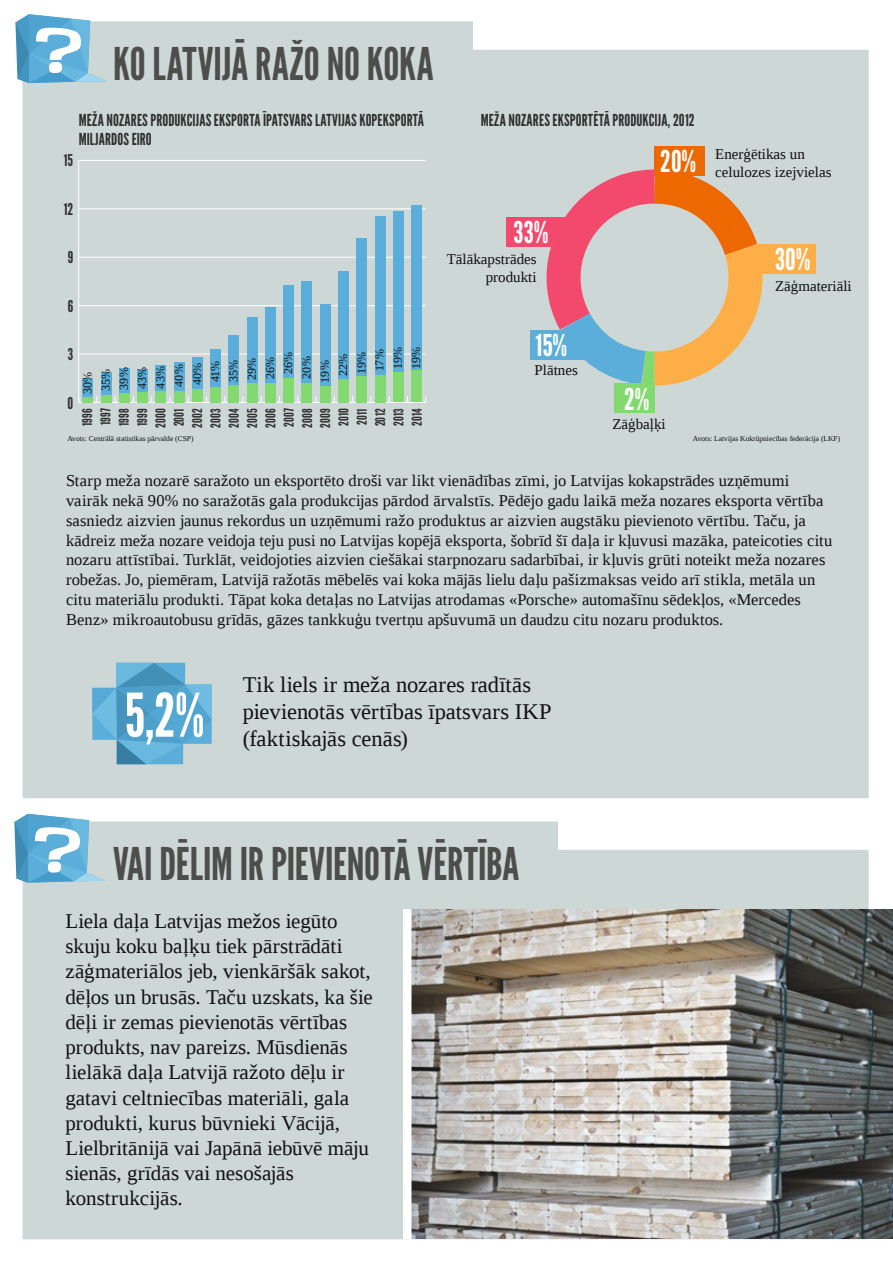
<style>
.page{position:relative;width:893px;height:1263px;background:#fff}
.page>*{position:absolute;margin:0;border:0;box-sizing:border-box;transform-origin:0 0}
.t1{font:60px "League Gothic";color:#fff}
.t2{font:45px "League Gothic";color:#4d4d4c}
.t3{font:30px "League Gothic";color:#fff}
.t4{font:22.5px/27px "Liberation Serif";letter-spacing:.005em;color:#111212}
.t5{font:21px/25.2px "Liberation Serif";color:#111212}
.t6{font:16.5px/19.8px "Liberation Serif";letter-spacing:.005em;color:#111212}
.t7{font:16.5px/19.8px "League Gothic";letter-spacing:.005em;color:#30302f}
.t8{font:16.2px "League Gothic";color:#30302f}
.t9{font:15px/18px "Liberation Serif";color:#111212;text-align:right}
.t10{font:13.5px/18.3px "League Gothic";letter-spacing:.01em;color:#30302f;text-align:justify}
.t11{font:12px "Liberation Serif";letter-spacing:.01em;color:#111212}
.t12{font:7.5px "Liberation Serif";color:#111212}
</style>
<div class="page">
<div style="left:23px;top:21px;width:846px;height:777px;background:#cdd8d6"></div>
<div style="left:23px;top:821px;width:846px;height:418px;background:#cdd8d6"></div>
<img style="left:411px;top:909px;width:482px;height:329px">
<svg style="left:92px;top:663px;width:120px;height:101px;background:#6cafd0"></svg>
<hr style="left:78px;top:160px;width:1px;height:242px;background:#fff">
<hr style="left:79px;top:402px;width:347px;height:1px;background:#fff">
<hr style="left:79px;top:354px;width:347px;height:1px;background:#fff">
<hr style="left:79px;top:305px;width:347px;height:1px;background:#fff">
<hr style="left:79px;top:257px;width:347px;height:1px;background:#fff">
<hr style="left:79px;top:209px;width:347px;height:1px;background:#fff">
<hr style="left:79px;top:160px;width:347px;height:1px;background:#fff">
<div style="left:82px;top:379px;width:11px;height:18px;background:#5aaed9"></div>
<div style="left:101px;top:372px;width:11px;height:23px;background:#5aaed9"></div>
<div style="left:119px;top:368px;width:11px;height:25px;background:#5aaed9"></div>
<div style="left:137px;top:369px;width:11px;height:23px;background:#5aaed9"></div>
<div style="left:155px;top:365px;width:11px;height:26px;background:#5aaed9"></div>
<div style="left:174px;top:362px;width:11px;height:29px;background:#5aaed9"></div>
<div style="left:192px;top:357px;width:11px;height:32px;background:#5aaed9"></div>
<div style="left:210px;top:349px;width:11px;height:38px;background:#5aaed9"></div>
<div style="left:228px;top:336px;width:11px;height:49px;background:#5aaed9"></div>
<div style="left:247px;top:317px;width:11px;height:66px;background:#5aaed9"></div>
<div style="left:265px;top:307px;width:11px;height:76px;background:#5aaed9"></div>
<div style="left:283px;top:285px;width:11px;height:93px;background:#5aaed9"></div>
<div style="left:301px;top:281px;width:11px;height:102px;background:#5aaed9"></div>
<div style="left:320px;top:304px;width:11px;height:82px;background:#5aaed9"></div>
<div style="left:338px;top:271px;width:11px;height:108px;background:#5aaed9"></div>
<div style="left:356px;top:238px;width:11px;height:138px;background:#5aaed9"></div>
<div style="left:375px;top:217px;width:10px;height:158px;background:#5aaed9"></div>
<div style="left:393px;top:211px;width:11px;height:161px;background:#5aaed9"></div>
<div style="left:411px;top:205px;width:11px;height:165px;background:#5aaed9"></div>
<div style="left:82px;top:397px;width:11px;height:5px;background:#81d96f"></div>
<div style="left:101px;top:395px;width:11px;height:7px;background:#81d96f"></div>
<div style="left:119px;top:393px;width:11px;height:9px;background:#81d96f"></div>
<div style="left:137px;top:392px;width:11px;height:10px;background:#81d96f"></div>
<div style="left:155px;top:391px;width:11px;height:11px;background:#81d96f"></div>
<div style="left:174px;top:391px;width:11px;height:11px;background:#81d96f"></div>
<div style="left:192px;top:389px;width:11px;height:13px;background:#81d96f"></div>
<div style="left:210px;top:387px;width:11px;height:15px;background:#81d96f"></div>
<div style="left:228px;top:385px;width:11px;height:17px;background:#81d96f"></div>
<div style="left:247px;top:383px;width:11px;height:19px;background:#81d96f"></div>
<div style="left:265px;top:383px;width:11px;height:19px;background:#81d96f"></div>
<div style="left:283px;top:378px;width:11px;height:24px;background:#81d96f"></div>
<div style="left:301px;top:383px;width:11px;height:19px;background:#81d96f"></div>
<div style="left:320px;top:386px;width:11px;height:16px;background:#81d96f"></div>
<div style="left:338px;top:379px;width:11px;height:23px;background:#81d96f"></div>
<div style="left:356px;top:376px;width:11px;height:26px;background:#81d96f"></div>
<div style="left:375px;top:375px;width:10px;height:27px;background:#81d96f"></div>
<div style="left:393px;top:372px;width:11px;height:30px;background:#81d96f"></div>
<div style="left:411px;top:370px;width:11px;height:32px;background:#81d96f"></div>
<div style="left:507px;top:218px;width:59px;height:29px;background:#f3496d"></div>
<div style="left:757px;top:245px;width:58px;height:29px;background:#feae47"></div>
<svg style="left:529px;top:144px;width:255px;height:266px;background:#d1b8ab"></svg>
<div style="left:614px;top:384px;width:40px;height:29px;background:#81d96f"></div>
<div style="left:403px;top:909px;width:8px;height:330px;background:#fff"></div>
<svg style="left:14px;top:814px;width:91px;height:69px"></svg>
<div style="left:48px;top:861px;width:13px;height:12px;background:#fff;border-radius:5px"></div>
<svg style="left:15px;top:14px;width:92px;height:69px"></svg>
<div style="left:49px;top:62px;width:13px;height:11px;background:#fff;border-radius:5px"></div>
<h2 class="t2" style="left:113px;top:37px;width:322px">KO LATVIJĀ RAŽO NO KOKA</h2>
<p class="t7" style="left:79px;top:110px;width:347px">MEŽA NOZARES PRODUKCIJAS EKSPORTA ĪPATSVARS LATVIJAS KOPEKSPORTĀ<br>MILJARDOS EIRO</p>
<p class="t7" style="left:481px;top:110px;width:215px">MEŽA NOZARES EKSPORTĒTĀ PRODUKCIJA, 2012</p>
<p class="t8" style="left:64px;top:151px;width:11px">15</p>
<p class="t8" style="left:64px;top:199px;width:11px">12</p>
<p class="t8" style="left:68px;top:248px;width:7px">9</p>
<p class="t8" style="left:68px;top:296px;width:7px">6</p>
<p class="t8" style="left:68px;top:345px;width:7px">3</p>
<p class="t8" style="left:67px;top:393px;width:7px">0</p>
<p class="t11" style="left:80px;top:394px;width:24px;rotate:-90deg">30%</p>
<p class="t11" style="left:98px;top:391px;width:24px;rotate:-90deg">35%</p>
<p class="t11" style="left:116px;top:390px;width:24px;rotate:-90deg">39%</p>
<p class="t11" style="left:134px;top:389px;width:24px;rotate:-90deg">43%</p>
<p class="t11" style="left:153px;top:389px;width:24px;rotate:-90deg">43%</p>
<p class="t11" style="left:171px;top:387px;width:24px;rotate:-90deg">40%</p>
<p class="t11" style="left:189px;top:385px;width:24px;rotate:-90deg">40%</p>
<p class="t11" style="left:207px;top:382px;width:22px;rotate:-90deg">41%</p>
<p class="t11" style="left:226px;top:382px;width:24px;rotate:-90deg">35%</p>
<p class="t11" style="left:244px;top:380px;width:24px;rotate:-90deg">29%</p>
<p class="t11" style="left:262px;top:379px;width:24px;rotate:-90deg">26%</p>
<p class="t11" style="left:281px;top:374px;width:24px;rotate:-90deg">26%</p>
<p class="t11" style="left:299px;top:379px;width:24px;rotate:-90deg">20%</p>
<p class="t11" style="left:317px;top:382px;width:24px;rotate:-90deg">19%</p>
<p class="t11" style="left:335px;top:376px;width:24px;rotate:-90deg">22%</p>
<p class="t11" style="left:354px;top:374px;width:24px;rotate:-90deg">19%</p>
<p class="t11" style="left:372px;top:371px;width:23px;rotate:-90deg">17%</p>
<p class="t11" style="left:390px;top:369px;width:24px;rotate:-90deg">19%</p>
<p class="t11" style="left:408px;top:369px;width:24px;rotate:-90deg">19%</p>
<p class="t10" style="left:78px;top:428px;width:21px;rotate:-90deg">1996<br>1997<br>1998<br>1999<br>2000<br>2001<br>2002<br>2003<br>2004<br>2005<br>2006<br>2007<br>2008<br>2009<br>2010<br>2011<br>2012<br>2013<br>2014</p>
<h3 class="t3" style="left:514px;top:214px;width:36px">33%</h3>
<p class="t9" style="left:447px;top:250px;width:91px">Tālākapstrādes produkti</p>
<h3 class="t3" style="left:535px;top:328px;width:33px">15%</h3>
<p class="t9" style="left:535px;top:361px;width:45px">Plātnes</p>
<h3 class="t3" style="left:660px;top:144px;width:37px">20%</h3>
<h3 class="t3" style="left:624px;top:381px;width:27px">2%</h3>
<p class="t9" style="left:612px;top:415px;width:55px">Zāģbaļķi</p>
<p class="t9" style="left:715px;top:145px;width:118px;text-align:left">Enerģētikas un celulozes izejvielas</p>
<h3 class="t3" style="left:775px;top:242px;width:37px">30%</h3>
<p class="t9" style="left:775px;top:277px;width:78px">Zāģmateriāli</p>
<p class="t12" style="left:67px;top:433px;width:128px">Avots: Centrālā statistikas pārvalde (CSP)</p>
<p class="t12" style="left:693px;top:433px;width:149px">Avots: Latvijas Kokrūpniecības federācija (LKF)</p>
<p class="t6" style="left:66px;top:471px;width:768px">Starp meža nozarē saražoto un eksportēto droši var likt vienādības zīmi, jo Latvijas kokapstrādes uzņēmumi vairāk nekā 90% no saražotās gala produkcijas pārdod ārvalstīs. Pēdējo gadu laikā meža nozares eksporta vērtība sasniedz aizvien jaunus rekordus un uzņēmumi ražo produktus ar aizvien augstāku pievienoto vērtību. Taču, ja kādreiz meža nozare veidoja teju pusi no Latvijas kopējā eksporta, šobrīd šī daļa ir kļuvusi mazāka, pateicoties citu nozaru attīstībai. Turklāt, veidojoties aizvien ciešākai starpnozaru sadarbībai, ir kļuvis grūti noteikt meža nozares robežas. Jo, piemēram, Latvijā ražotās mēbelēs vai koka mājās lielu daļu pašizmaksas veido arī stikla, metāla un citu materiālu produkti. Tāpat koka detaļas no Latvijas atrodamas «Porsche» automašīnu sēdekļos, «Mercedes Benz» mikroautobusu grīdās, gāzes tankkuģu tvertņu apšuvumā un daudzu citu nozaru produktos.</p>
<h1 class="t1" style="left:124px;top:679px;width:81px">5,2%</h1>
<h3 class="t4" style="left:243px;top:671px;width:310px">Tik liels ir meža nozares radītās pievienotās vērtības īpatsvars IKP</h3>
<h3 class="t4" style="left:243px;top:725px;width:166px">(faktiskajās cenās)</h3>
<h2 class="t2" style="left:113px;top:837px;width:408px">VAI DĒLIM IR PIEVIENOTĀ VĒRTĪBA</h2>
<p class="t5" style="left:66px;top:908px;width:309px">Liela daļa Latvijas mežos iegūto skuju koku baļķu tiek pārstrādāti zāģmateriālos jeb, vienkāršāk sakot, dēļos un brusās. Taču uzskats, ka šie dēļi ir zemas pievienotās vērtības produkts, nav pareizs. Mūsdienās lielākā daļa Latvijā ražoto dēļu ir gatavi celtniecības materiāli, gala produkti, kurus būvnieki Vācijā, Lielbritānijā vai Japānā iebūvē māju sienās, grīdās vai nesošajās konstrukcijās.</p>
</div>
